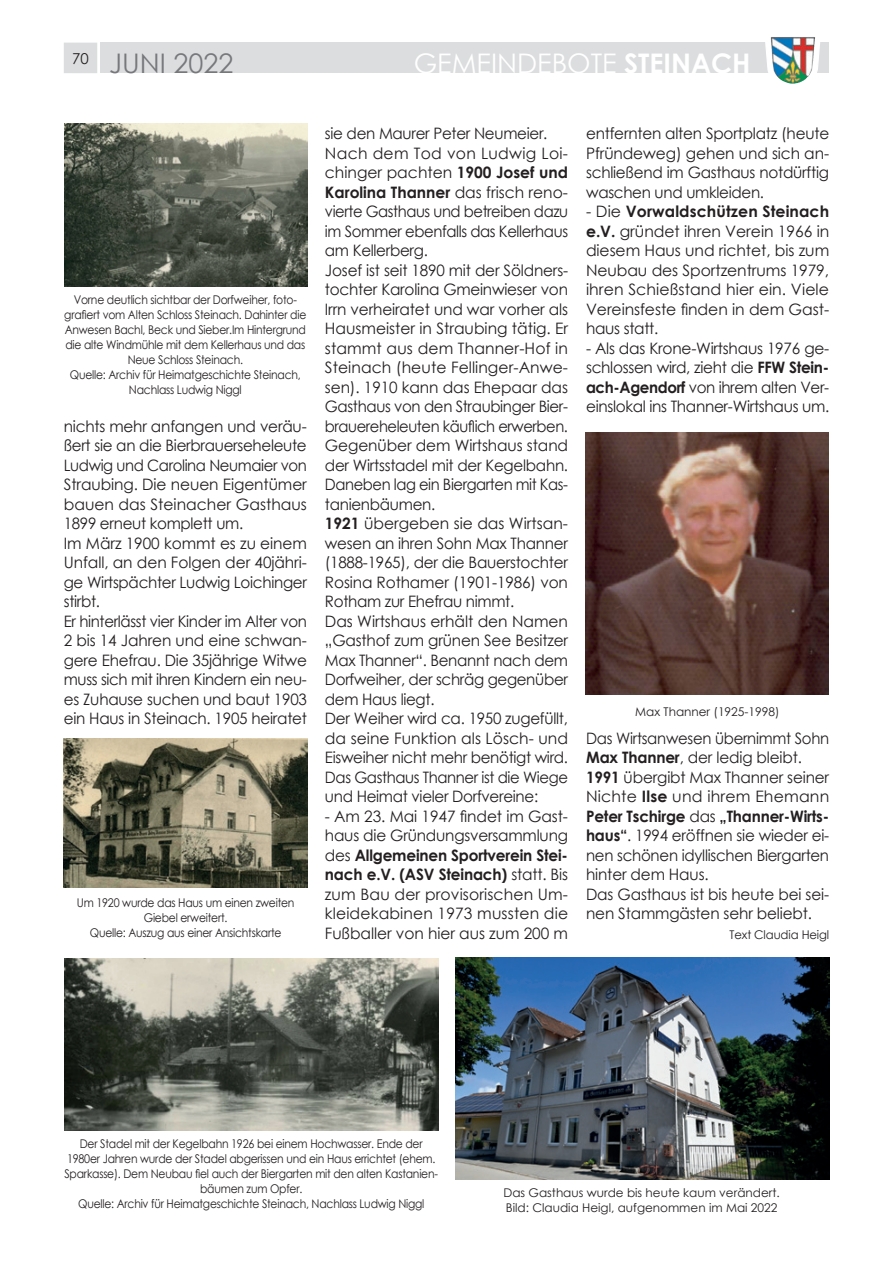
<style>
.page{position:relative;width:893px;height:1263px;background:#fff}
.page>*{position:absolute;margin:0;border:0;box-sizing:border-box;transform-origin:0 0}
.t1{font:27px "Century Gothic";color:#fff}
.t2{font:27px "Century Gothic";color:#76787b}
.t3{font:15.75px/19.5px "Century Gothic";letter-spacing:-.015em;color:#231f20;text-align:justify}
.t4{font:15.75px/19.5px "Century Gothic";letter-spacing:-.015em;color:#231f20;scale:.96 1}
.t5{font:15.75px/19.5px "Century Gothic";letter-spacing:-.015em;color:#231f20;scale:.94 1}
.t6{font:12px/15px "Century Gothic";letter-spacing:-.02em;color:#231f20;text-align:center;scale:.9 1}
.t7{font:12px/15px "Century Gothic";color:#231f20}
.t8{font:12px "Century Gothic";letter-spacing:-.02em;color:#231f20}
.s1{font-weight:700}
</style>
<div class="page">
<img style="left:455px;top:957px;width:374px;height:222px">
<img style="left:64px;top:123px;width:244px;height:163px">
<img style="left:64px;top:958px;width:374px;height:172px">
<img style="left:585px;top:432px;width:243px;height:263px">
<img style="left:64px;top:738px;width:244px;height:150px">
<div style="left:101px;top:43px;width:728px;height:30px;background:#dcdddf"></div>
<div style="left:64px;top:43px;width:33px;height:30px;background:#dcdddf"></div>
<svg style="left:764px;top:37px;width:57px;height:36px"></svg>
<img style="left:771px;top:37px;width:44px;height:47px">
<h1 class="t2" style="left:72px;top:45px;width:163px"><sup>70</sup> JUNI 2022</h1>
<h1 class="t1" style="left:414px;top:45px;width:338px">GEMEINDEBOTE <span class="s1">STEINACH</span></h1>
<p class="t6" style="left:64px;top:292px;width:270px">Vorne deutlich sichtbar der Dorfweiher, foto&shy;grafiert vom Alten Schloss Steinach. Dahinter die Anwesen Bachl, Beck und Sieber.Im Hintergrund die alte Windmühle mit dem Kellerhaus und das Neue Schloss Steinach.<br>Quelle: Archiv für Heimatgeschichte Steinach, Nachlass Ludwig Niggl</p>
<p class="t3" style="left:64px;top:416px;width:245px;text-align:left">nichts mehr anfangen und veräu&shy;ßert sie an die Bierbrauerseheleute<br>Ludwig und Carolina Neumaier von<br>Straubing. Die neuen Eigentümer bauen das Steinacher Gasthaus<br>1899 erneut komplett um.<br>Im März 1900 kommt es zu einem<br>Unfall, an den Folgen der 40jähri&shy;ge Wirtspächter Ludwig Loichinger stirbt.<br>Er hinterlässt vier Kinder im Alter von<br>2 bis 14 Jahren und eine schwan&shy;gere Ehefrau. Die 35jährige Witwe muss sich mit ihren Kindern ein neu&shy;es Zuhause suchen und baut 1903 ein Haus in Steinach. 1905 heiratet</p>
<p class="t6" style="left:77px;top:895px;width:243px">Um 1920 wurde das Haus um einen zweiten<br>Giebel erweitert.<br>Quelle: Auszug aus einer Ansichtskarte</p>
<p class="t4" style="left:325px;top:123px;width:255px">sie den Maurer Peter Neumeier.<br>Nach dem Tod von Ludwig Loi&shy;chinger pachten <span class="s1">1900 Josef und<br>Karolina Thanner</span> das frisch reno&shy;vierte Gasthaus und betreiben dazu im Sommer ebenfalls das Kellerhaus am Kellerberg.<br>Josef ist seit 1890 mit der Söldners&shy;tochter Karolina Gmeinwieser von<br>Irrn verheiratet und war vorher als<br>Hausmeister in Straubing tätig. Er stammt aus dem Thanner-Hof in<br>Steinach (heute Fellinger-Anwe&shy;sen). 1910 kann das Ehepaar das<br>Gasthaus von den Straubinger Bier&shy;brauereheleuten käuflich erwerben.<br>Gegenüber dem Wirtshaus stand der Wirtsstadel mit der Kegelbahn.<br>Daneben lag ein Biergarten mit Kas&shy;tanienbäumen.<br><span class="s1">1921</span> übergeben sie das Wirtsan&shy;wesen an ihren Sohn Max Thanner (1888-1965), der die Bauerstochter<br>Rosina Rothamer (1901-1986) von<br>Rotham zur Ehefrau nimmt.<br>Das Wirtshaus erhält den Namen „Gasthof zum grünen See Besitzer<br>Max Thanner“. Benannt nach dem<br>Dorfweiher, der schräg gegenüber dem Haus liegt.<br>Der Weiher wird ca. 1950 zugefüllt, da seine Funktion als Lösch- und<br>Eisweiher nicht mehr benötigt wird.<br>Das Gasthaus Thanner ist die Wiege und Heimat vieler Dorfvereine:</p>
<p class="t3" style="left:325px;top:806px;width:245px">- Am 23. Mai 1947 findet im Gast&shy;haus die Gründungsversammlung des <span class="s1">Allgemeinen Sportverein Stei&shy;nach e.V. (ASV Steinach)</span> statt. Bis zum Bau der provisorischen Um&shy;kleidekabinen 1973 mussten die Fußballer von hier aus zum 200 m</p>
<p class="t3" style="left:586px;top:123px;width:245px">entfernten alten Sportplatz (heute Pfründeweg) gehen und sich an&shy;schließend im Gasthaus notdürftig waschen und umkleiden.</p>
<p class="t3" style="left:586px;top:201px;width:245px">- Die <span class="s1">Vorwaldschützen Steinach e.V.</span> gründet ihren Verein 1966 in diesem Haus und richtet, bis zum Neubau des Sportzentrums 1979, ihren Schießstand hier ein. Viele Vereinsfeste finden in dem Gast&shy;haus statt.</p>
<p class="t3" style="left:586px;top:338px;width:245px">- Als das Krone-Wirtshaus 1976 ge&shy;schlossen wird, zieht die <span class="s1">FFW Stein&shy;ach-Agendorf</span> von ihrem alten Ver&shy;einslokal ins Thanner-Wirtshaus um.</p>
<p class="t7" style="left:635px;top:704px;width:146px">Max Thanner (1925-1998)</p>
<p class="t5" style="left:586px;top:728px;width:260px">Das Wirtsanwesen übernimmt Sohn<br><span class="s1">Max Thanner</span>, der ledig bleibt.<br><span class="s1">1991</span> übergibt Max Thanner seiner<br>Nichte <span class="s1">Ilse</span> und ihrem Ehemann<br><span class="s1">Peter Tschirge</span> das <span class="s1">„Thanner-Wirts&shy;haus“</span>. 1994 eröffnen sie wieder ei&shy;nen schönen idyllischen Biergarten hinter dem Haus.<br>Das Gasthaus ist bis heute bei sei&shy;nen Stammgästen sehr beliebt.</p>
<p class="t8" style="left:730px;top:926px;width:101px">Text Claudia Heigl</p>
<p class="t6" style="left:64px;top:1136px;width:416px">Der Stadel mit der Kegelbahn 1926 bei einem Hochwasser. Ende der 1980er Jahren wurde der Stadel abgerissen und ein Haus errichtet (ehem.<br>Sparkasse). Dem Neubau fiel auch der Biergarten mit den alten Kastanien&shy;bäumen zum Opfer.<br>Quelle: Archiv für Heimatgeschichte Steinach, Nachlass Ludwig Niggl</p>
<p class="t7" style="left:503px;top:1185px;width:278px">Das Gasthaus wurde bis heute kaum verändert.<br>Bild: Claudia Heigl, aufgenommen im Mai 2022</p>
</div>
